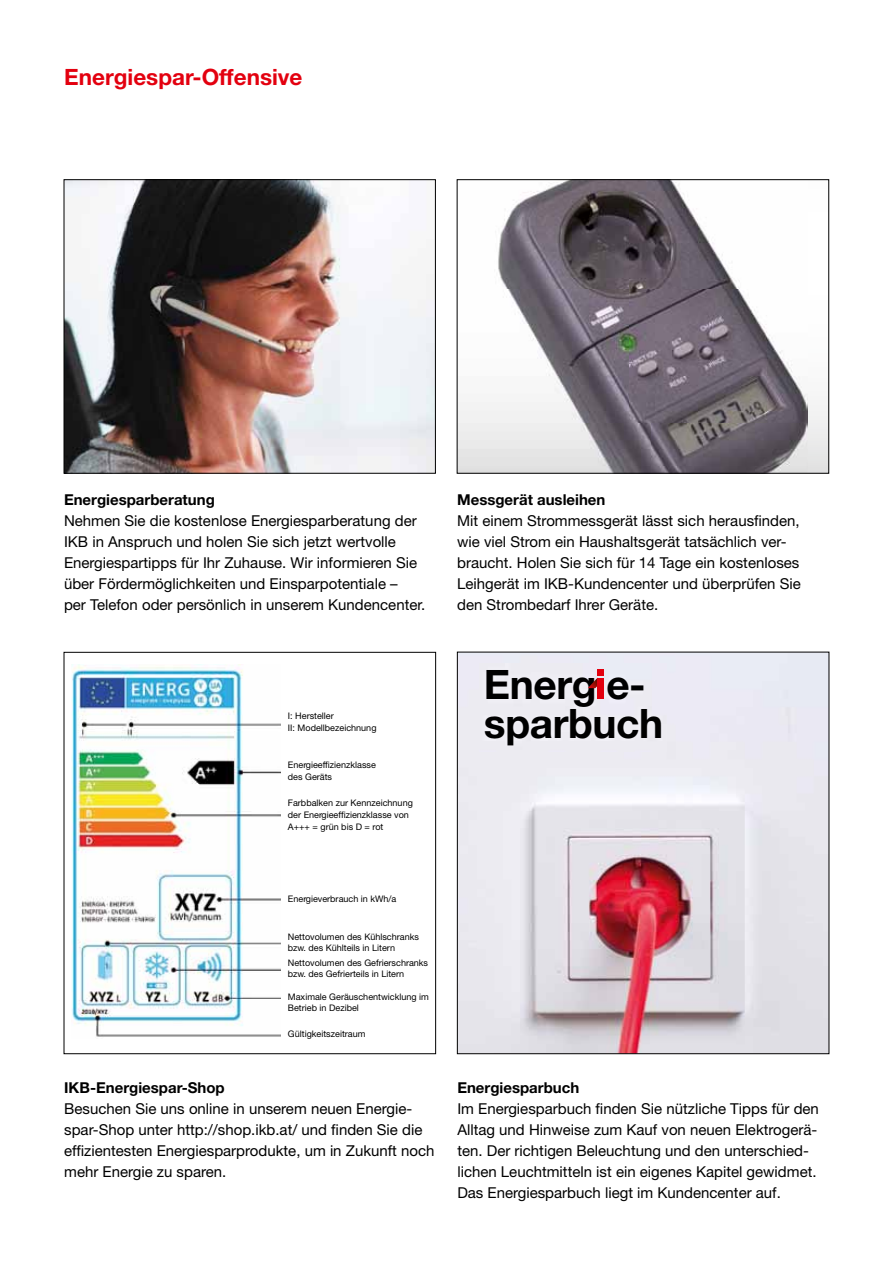
<style>
.page{position:relative;width:893px;height:1263px;background:#fff}
.page>*{position:absolute;margin:0;border:0;box-sizing:border-box;transform-origin:0 0}
.t1{font:700 40.65px/39.3px "Helvetica Neue LT Std";letter-spacing:-.01em;color:#000}
.t2{font:700 22.5px "Helvetica Neue LT Std";color:#e3000f}
.t3{font:15px/21px "Helvetica Neue LT Std";color:#000}
.t4{font:700 15px "Helvetica Neue LT Std";color:#000}
.t5{font:9px/12px "Helvetica Neue LT Std";color:#000}
</style>
<div class="page">
<img style="left:66px;top:181px;width:368px;height:290px">
<div style="left:64px;top:179px;width:372px;height:294px;border:1px solid #000"></div>
<img style="left:459px;top:654px;width:368px;height:398px">
<div style="left:480px;top:664px;width:187px;height:87px;background:#eeedf4"></div>
<svg style="left:588px;top:678px;width:9px;height:10px"></svg>
<div style="left:597px;top:669px;width:7px;height:7px;background:#e3000f"></div>
<div style="left:597px;top:678px;width:7px;height:20px;background:#e3000f"></div>
<div style="left:457px;top:652px;width:372px;height:402px;border:1px solid #000"></div>
<div style="left:807px;top:180px;width:22px;height:293px;background:linear-gradient(to bottom,#fff,#ececec)"></div>
<img style="left:459px;top:181px;width:348px;height:290px">
<div style="left:457px;top:179px;width:372px;height:294px;border:1px solid #000"></div>
<div style="left:64px;top:652px;width:372px;height:402px;border:1px solid #000"></div>
<img style="left:72px;top:665px;width:209px;height:372px">
<h2 class="t2" style="left:64px;top:63px;width:240px">Energiespar-Offensive</h2>
<p class="t4" style="left:64px;top:490px;width:152px">Energiesparberatung</p>
<p class="t3" style="left:64px;top:510px;width:363px">Nehmen Sie die kostenlose Energiesparberatung der IKB in Anspruch und holen Sie sich jetzt wertvolle Energiespartipps für Ihr Zuhause. Wir informieren Sie über Fördermöglichkeiten und Einsparpotentiale –<br>per Telefon oder persönlich in unserem Kundencenter.</p>
<p class="t5" style="left:288px;top:710px;width:90px">I: Hersteller<br>II: Modellbezeichnung</p>
<p class="t5" style="left:288px;top:758px;width:90px">Energieeffizienzklasse des Geräts</p>
<p class="t5" style="left:288px;top:796px;width:126px">Farbbalken zur Kennzeichnung der Energieeffizienzklasse von<br>A+++ = grün bis D = rot</p>
<p class="t4" style="left:457px;top:490px;width:150px">Messgerät ausleihen</p>
<p class="t3" style="left:457px;top:510px;width:345px">Mit einem Strommessgerät lässt sich herausfinden, wie viel Strom ein Haushaltsgerät tatsächlich ver&shy;braucht. Holen Sie sich für 14 Tage ein kostenloses Leihgerät im IKB-Kundencenter und überprüfen Sie den Strombedarf Ihrer Geräte.</p>
<h1 class="t1" style="left:484px;top:663px;width:181px">Energ e&shy;sparbuch</h1>
<p class="t5" style="left:288px;top:892px;width:110px">Energieverbrauch in kWh/a</p>
<p class="t5" style="left:288px;top:931px;width:133px;line-height:10.8px">Nettovolumen des Kühlschranks bzw. des Kühlteils in Litern</p>
<p class="t5" style="left:288px;top:958px;width:142px;line-height:10.8px">Nettovolumen des Gefrierschranks bzw. des Gefrierteils in Litern</p>
<p class="t5" style="left:288px;top:992px;width:143px;line-height:10.8px">Maximale Geräuschentwicklung im<br>Betrieb in Dezibel</p>
<p class="t5" style="left:288px;top:1028px;width:79px">Gültigkeitszeitraum</p>
<p class="t4" style="left:64px;top:1078px;width:162px">IKB-Energiespar-Shop</p>
<p class="t3" style="left:64px;top:1098px;width:372px">Besuchen Sie uns online in unserem neuen Energie&shy;spar-Shop unter http://shop.ikb.at/ und finden Sie die effizientesten Energiesparprodukte, um in Zukunft noch mehr Energie zu sparen.</p>
<p class="t4" style="left:457px;top:1078px;width:123px">Energiesparbuch</p>
<p class="t3" style="left:457px;top:1098px;width:363px">Im Energiesparbuch finden Sie nützliche Tipps für den Alltag und Hinweise zum Kauf von neuen Elektrogerä&shy;ten. Der richtigen Beleuchtung und den unterschied&shy;lichen Leuchtmitteln ist ein eigenes Kapitel gewidmet.<br>Das Energiesparbuch liegt im Kundencenter auf.</p>
</div>
